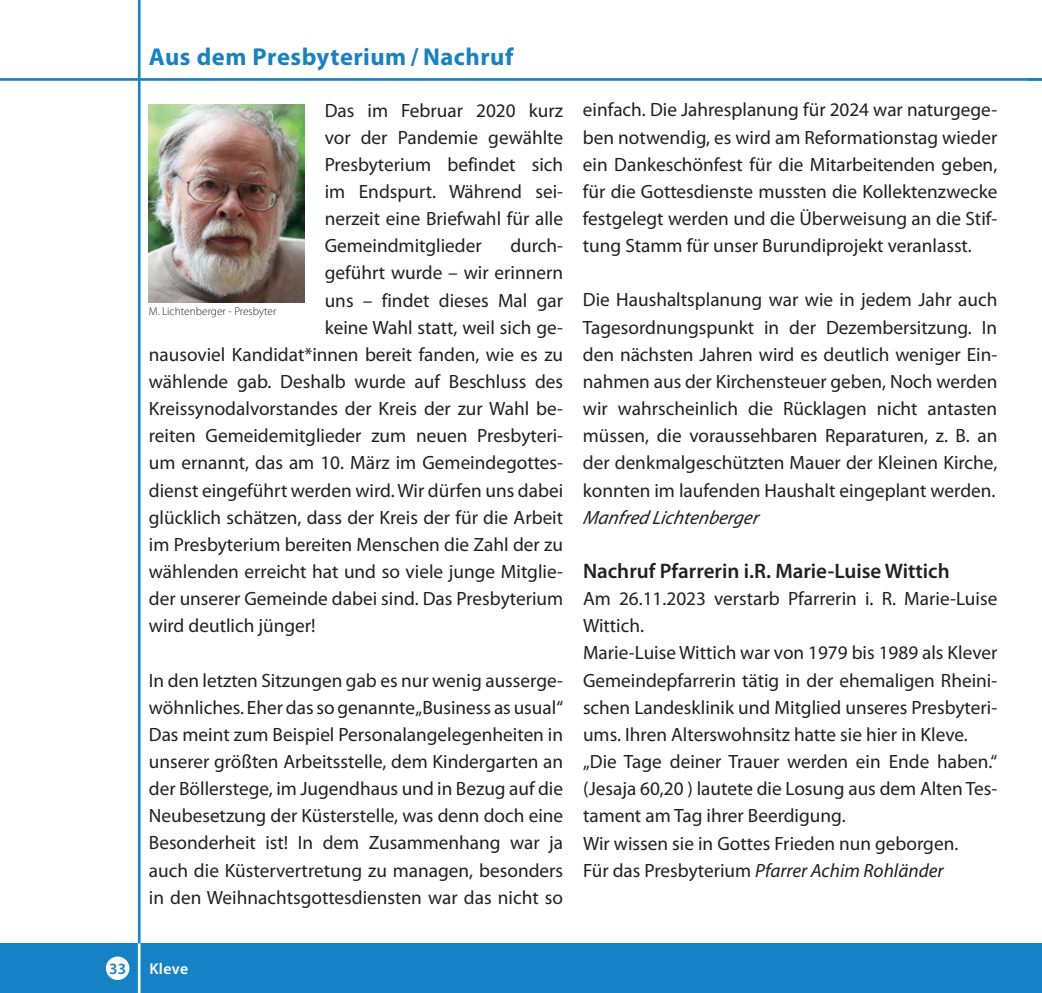
<style>
.page{position:relative;width:1042px;height:993px;background:#fff}
.page>*{position:absolute;margin:0;border:0;box-sizing:border-box;transform-origin:0 0}
.t1{font:700 24.5px "Myriad Pro";letter-spacing:.02em;color:#1582c5}
.t2{font:600 21px "Myriad Pro";color:#231f20}
.t3{font:19.25px/27.1px "Myriad Pro";color:#231f20;text-align:justify}
.t4{font:italic 19.25px "Myriad Pro";color:#231f20}
.t5{font:600 15.75px "Myriad Pro";letter-spacing:.025em;color:#fff}
.t6{font:600 15.75px "Myriad Pro";color:#1582c5}
.t7{font:300 11.38px "Myriad Pro";color:#231f20}
.s1{font-style:italic}
</style>
<div class="page">
<hr style="left:138px;top:0;width:3px;height:957px;background:#1582c5">
<hr style="left:0;top:78px;width:1042px;height:3px;background:#1582c5">
<div style="left:0;top:943px;width:1042px;height:49px;background:#1582c5"></div>
<hr style="left:138px;top:943px;width:2px;height:49px;background:#fff">
<div style="left:106px;top:956px;width:23px;height:23px;background:#fff;border-radius:50%"></div>
<img style="left:149px;top:104px;width:156px;height:199px">
<p class="t1" style="left:149px;top:40px;width:366px">Aus dem Presbyterium / Nachruf</p>
<p class="t3" style="left:325px;top:96px;width:240px">Das im Februar 2020 kurz vor der Pandemie gewählte Presbyterium befindet sich im Endspurt. Während sei&shy;nerzeit eine Briefwahl für alle Gemeindmitglieder</p>
<p class="t3" style="left:510px;top:232px;width:54px">durch-</p>
<p class="t3" style="left:325px;top:259px;width:240px">geführt wurde – wir erinnern</p>
<p class="t3" style="left:325px;top:286px;width:240px">uns – findet dieses Mal gar</p>
<p class="t3" style="left:325px;top:313px;width:240px">keine Wahl statt, weil sich ge-</p>
<p class="t3" style="left:149px;top:340px;width:416px">nausoviel Kandidat*innen bereit fanden, wie es zu</p>
<p class="t3" style="left:149px;top:367px;width:416px">wählende gab. Deshalb wurde auf Beschluss des</p>
<p class="t3" style="left:149px;top:394px;width:416px">Kreissynodalvorstandes der Kreis der zur Wahl be-</p>
<p class="t3" style="left:149px;top:422px;width:416px">reiten Gemeidemitglieder zum neuen Presbyteri-</p>
<p class="t3" style="left:149px;top:449px;width:416px">um ernannt, das am 10. März im Gemeindegottes-</p>
<p class="t3" style="left:149px;top:476px;width:416px">dienst eingeführt werden wird. Wir dürfen uns dabei</p>
<p class="t3" style="left:149px;top:503px;width:416px">glücklich schätzen, dass der Kreis der für die Arbeit</p>
<p class="t3" style="left:149px;top:530px;width:416px">im Presbyterium bereiten Menschen die Zahl der zu</p>
<p class="t3" style="left:149px;top:557px;width:416px">wählenden erreicht hat und so viele junge Mitglie-</p>
<p class="t3" style="left:149px;top:584px;width:416px">der unserer Gemeinde dabei sind. Das Presbyterium</p>
<p class="t3" style="left:149px;top:611px;width:168px">wird deutlich jünger!</p>
<p class="t3" style="left:149px;top:666px;width:416px">In den letzten Sitzungen gab es nur wenig ausserge&shy;wöhnliches. Eher das so genannte „Business as usual“ Das meint zum Beispiel Personalangelegenheiten in unserer größten Arbeitsstelle, dem Kindergarten an der Böllerstege, im Jugendhaus und in Bezug auf die Neubesetzung der Küsterstelle, was denn doch eine Besonderheit ist! In dem Zusammenhang war ja auch die Küstervertretung zu managen, besonders in den Weihnachtsgottesdiensten war das nicht so</p>
<p class="t7" style="left:149px;top:304px;width:129px">M. Lichtenberger - Presbyter</p>
<p class="t3" style="left:583px;top:96px;width:416px">einfach. Die Jahresplanung für 2024 war naturgege&shy;ben notwendig, es wird am Reformationstag wieder ein Dankeschönfest für die Mitarbeitenden geben, für die Gottesdienste mussten die Kollektenzwecke festgelegt werden und die Überweisung an die Stif&shy;tung Stamm für unser Burundiprojekt veranlasst.</p>
<p class="t3" style="left:583px;top:286px;width:416px">Die Haushaltsplanung war wie in jedem Jahr auch Tagesordnungspunkt in der Dezembersitzung. In den nächsten Jahren wird es deutlich weniger Ein&shy;nahmen aus der Kirchensteuer geben, Noch werden wir wahrscheinlich die Rücklagen nicht antasten müssen, die voraussehbaren Reparaturen, z. B. an der denkmalgeschützten Mauer der Kleinen Kirche, konnten im laufenden Haushalt eingeplant werden.</p>
<p class="t4" style="left:583px;top:505px;width:181px">Manfred Lichtenberger</p>
<p class="t2" style="left:583px;top:557px;width:368px">Nachruf Pfarrerin i.R. Marie-Luise Wittich</p>
<p class="t3" style="left:583px;top:584px;width:416px;text-align:left">Am 26.11.2023 verstarb Pfarrerin i. R. Marie-Luise Wittich.<br>Marie-Luise Wittich war von 1979 bis 1989 als Klever Gemeindepfarrerin tätig in der ehemaligen Rheini&shy;schen Landesklinik und Mitglied unseres Presbyteri&shy;ums. Ihren Alterswohnsitz hatte sie hier in Kleve. „Die Tage deiner Trauer werden ein Ende haben.“ (Jesaja 60,20 ) lautete die Losung aus dem Alten Tes&shy;tament am Tag ihrer Beerdigung.<br>Wir wissen sie in Gottes Frieden nun geborgen.<br>Für das Presbyterium <span class="s1">Pfarrer Achim Rohländer</span></p>
<p class="t6" style="left:109px;top:958px;width:19px">33</p>
<p class="t5" style="left:149px;top:958px;width:40px">Kleve</p>
</div>
